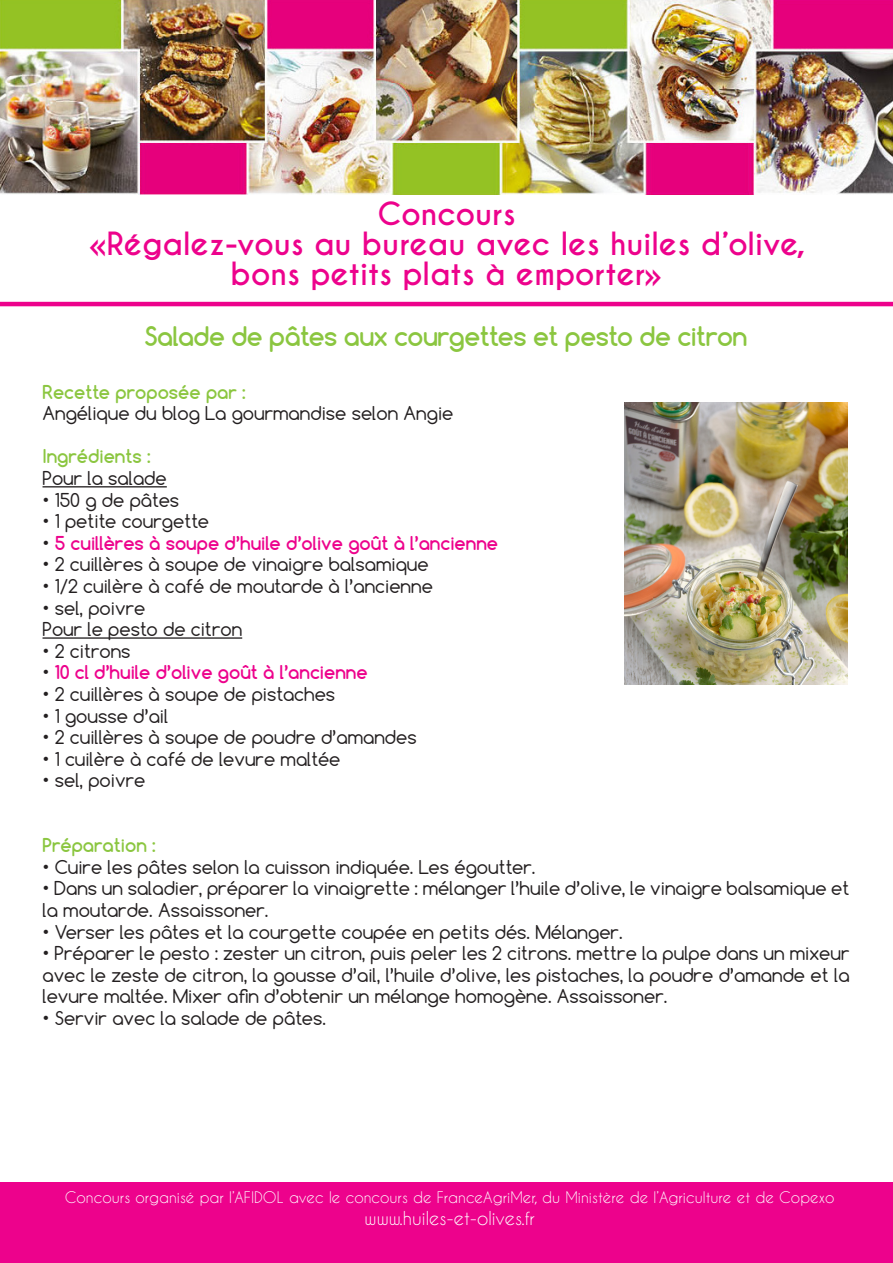
<style>
.page{position:relative;width:893px;height:1263px;background:#fff}
.page>*{position:absolute;margin:0;border:0;box-sizing:border-box;transform-origin:0 0}
.t1{font:700 30px "Caviar Dreams";color:#ed028c}
.t2{font:700 25.5px "Comfortaa";letter-spacing:-.02em;color:#8bc640}
.t3{font:18px/21.6px "Comfortaa";color:#231f20}
.t4{font:700 18px "Comfortaa";color:#ed028c}
.t5{font:700 18px "Comfortaa";color:#8bc640}
.t6{font:18px "Caviar Dreams";color:#fff}
.t7{font:15px "Caviar Dreams";color:#fff}
.s1{font-weight:400;color:#231f20}
</style>
<div class="page">
<img style="left:0;top:0;width:893px;height:195px">
<hr style="left:43px;top:486px;width:124px;height:1px;background:#231f20">
<hr style="left:43px;top:637px;width:199px;height:2px;background:#231f20">
<img style="left:625px;top:403px;width:222px;height:282px">
<hr style="left:0;top:302px;width:893px;height:4px;background:#ed028c">
<div style="left:0;top:1182px;width:893px;height:81px;background:#ed028c"></div>
<p class="t1" style="left:377px;top:196px;width:140px">Concours</p>
<p class="t1" style="left:89px;top:226px;width:718px">«Régalez-vous au bureau avec les huiles d’olive,</p>
<p class="t1" style="left:231px;top:256px;width:433px">bons petits plats à emporter»</p>
<p class="t2" style="left:145px;top:320px;width:604px">Salade de pâtes aux courgettes et pesto de citron</p>
<p class="t5" style="left:43px;top:380px;width:205px">Recette proposée par :</p>
<p class="t3" style="left:43px;top:402px;width:412px">Angélique du blog La gourmandise selon Angie</p>
<p class="t5" style="left:43px;top:445px;width:110px">Ingrédients :</p>
<p class="t3" style="left:43px;top:467px;width:126px">Pour la salade</p>
<p class="t3" style="left:43px;top:489px;width:138px">• 150 g de pâtes</p>
<p class="t3" style="left:43px;top:510px;width:168px">• 1 petite courgette</p>
<p class="t4" style="left:43px;top:531px;width:457px"><span class="s1">•</span> 5 cuillères à soupe d’huile d’olive goût à l’ancienne</p>
<p class="t3" style="left:43px;top:553px;width:388px">• 2 cuillères à soupe de vinaigre balsamique</p>
<p class="t3" style="left:43px;top:575px;width:392px">• 1/2 cuilère à café de moutarde à l’ancienne</p>
<p class="t3" style="left:43px;top:597px;width:104px">• sel, poivre</p>
<p class="t3" style="left:43px;top:618px;width:201px">Pour le pesto de citron</p>
<p class="t3" style="left:43px;top:640px;width:90px">• 2 citrons</p>
<p class="t4" style="left:43px;top:661px;width:327px"><span class="s1">•</span> 10 cl d’huile d’olive goût à l’ancienne</p>
<p class="t3" style="left:43px;top:683px;width:294px">• 2 cuillères à soupe de pistaches</p>
<p class="t3" style="left:43px;top:705px;width:127px">• 1 gousse d’ail</p>
<p class="t3" style="left:43px;top:726px;width:376px">• 2 cuillères à soupe de poudre d’amandes</p>
<p class="t3" style="left:43px;top:748px;width:299px">• 1 cuilère à café de levure maltée</p>
<p class="t3" style="left:43px;top:769px;width:104px">• sel, poivre</p>
<p class="t5" style="left:43px;top:834px;width:115px">Préparation :</p>
<p class="t3" style="left:43px;top:856px;width:494px">• Cuire les pâtes selon la cuisson indiquée. Les égoutter.</p>
<p class="t3" style="left:43px;top:877px;width:809px">• Dans un saladier, préparer la vinaigrette : mélanger l’huile d’olive, le vinaigre balsamique et la moutarde. Assaissoner.</p>
<p class="t3" style="left:43px;top:921px;width:581px">• Verser les pâtes et la courgette coupée en petits dés. Mélanger.</p>
<p class="t3" style="left:43px;top:942px;width:809px;text-align:justify">• Préparer le pesto : zester un citron, puis peler les 2 citrons. mettre la pulpe dans un mixeur avec le zeste de citron, la gousse d’ail, l’huile d’olive, les pistaches, la poudre d’amande et la levure maltée. Mixer afin d’obtenir un mélange homogène. Assaissoner.</p>
<p class="t3" style="left:43px;top:1007px;width:285px">• Servir avec la salade de pâtes.</p>
<p class="t7" style="left:65px;top:1189px;width:771px">Concours organisé par l’AFIDOL avec le concours de FranceAgriMer, du Ministère de l’Agriculture et de Copexo</p>
<p class="t6" style="left:365px;top:1207px;width:172px">www.huiles-et-olives.fr</p>
</div>
